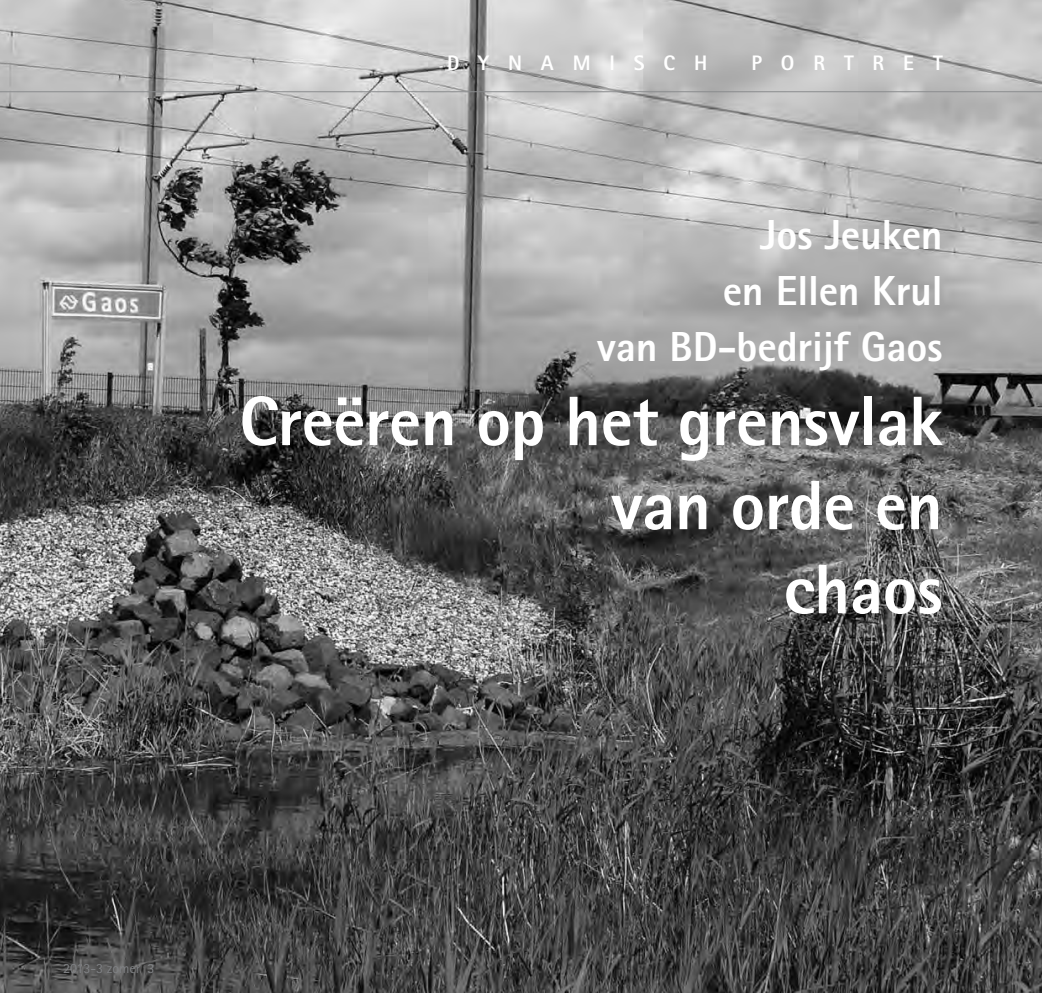
<style>
.page{position:relative;width:1042px;height:993px;background:#fff}
.page>*{position:absolute;margin:0;border:0;box-sizing:border-box;transform-origin:0 0}
.t1{font:800 70px/84px "Rotis Sans Serif";letter-spacing:-.01em;color:#fff;text-align:right}
.t2{font:800 42px/56px "Rotis Sans Serif";letter-spacing:-.005em;color:#fff;text-align:right}
.t3{font:800 21px "Rotis Sans Serif";letter-spacing:.9em;color:#fff}
.t4{font:14px "Rotis Sans Serif";color:#808285}
</style>
<div class="page">
<img style="left:0;top:0;width:1042px;height:992px">
<hr style="left:0;top:91px;width:1042px;height:1px;background:#8a8c8e">
<p class="t3" style="left:447px;top:49px;width:262px">DYNAMISCH</p>
<p class="t3" style="left:751px;top:49px;width:193px">PORTRET</p>
<p class="t2" style="left:597px;top:206px;width:347px">Jos Jeuken<br>en Ellen Krul<br>van BD-bedrijf Gaos</p>
<h1 class="t1" style="left:239px;top:378px;width:705px">Creëren op het grensvlak van orde en<br>chaos</h1>
<p class="t4" style="left:63px;top:959px;width:93px">2013-3 zomer 3</p>
</div>
